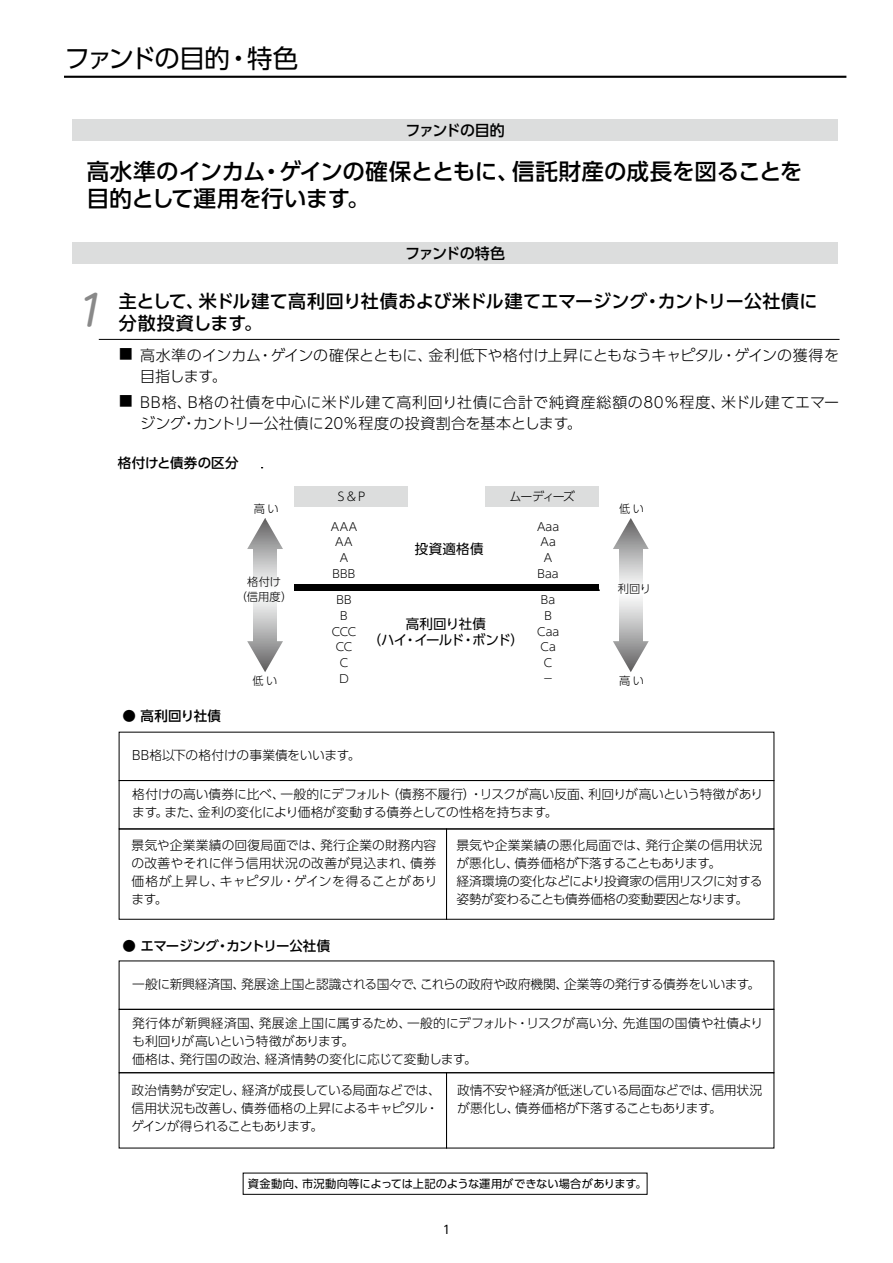
<style>
.page{position:relative;width:893px;height:1263px;background:#fff}
.page>*{position:absolute;margin:0;border:0;box-sizing:border-box;transform-origin:0 0}
.t1{font:italic 48px "UD Digi Kyo";color:#898989}
.t2{font:25.5px "UD Shin Go Pro";letter-spacing:-.05em;color:#000}
.t3{font:500 22.5px/27px "UD Shin Go Pro";letter-spacing:-.015em;color:#000}
.t4{font:500 18px/21.6px "UD Shin Go Pro";letter-spacing:-.01em;color:#000}
.t5{font:300 15px/21px "UD Shin Go Pro";letter-spacing:.005em;color:#000}
.t6{font:500 15px "UD Shin Go Pro";letter-spacing:-.06em;color:#000}
.t7{font:13.5px/16.2px "UD Shin Go Pro";letter-spacing:-.055em;color:#000;text-align:center}
.t8{font:500 13.5px "UD Shin Go Pro";letter-spacing:-.04em;color:#000}
.t9{font:500 13.5px "UD Shin Go Pro";letter-spacing:.01em;color:#000}
.t10{font:500 13.5px "UD Shin Go Pro";letter-spacing:-.015em;color:#000}
.t11{font:13.5px "UD Shin Go Pro";letter-spacing:-.005em;color:#000}
.t12{font:300 13.5px "UD Shin Go Pro";color:#000}
.t13{font:300 12.75px/18px "UD Shin Go Pro";letter-spacing:-.015em;color:#000}
.t14{font:300 12px "UD Shin Go Pro";letter-spacing:-.14em;color:#000}
.t15{font:11.7px "UD Shin Go Pro";color:#000}
.t16{font:300 11.25px/15.6px "UD Shin Go Pro";letter-spacing:.015em;color:#000;text-align:center}
.t17{font:11.25px "UD Shin Go Pro";letter-spacing:.005em;color:#000}
</style>
<div class="page">
<div style="left:73px;top:119px;width:765px;height:22px;background:#dcdddd"></div>
<div style="left:73px;top:243px;width:765px;height:21px;background:#dcdddd"></div>
<hr style="left:99px;top:339px;width:740px;height:1px;background:#000">
<svg style="left:247px;top:641px;width:36px;height:31px"></svg>
<svg style="left:254px;top:549px;width:22px;height:97px"></svg>
<svg style="left:613px;top:518px;width:36px;height:31px"></svg>
<svg style="left:613px;top:641px;width:36px;height:31px"></svg>
<svg style="left:619px;top:546px;width:23px;height:100px"></svg>
<svg style="left:247px;top:518px;width:36px;height:31px"></svg>
<div style="left:294px;top:585px;width:305px;height:6px;background:#000"></div>
<div style="left:119px;top:780px;width:655px;height:49px;border:1px solid #000"></div>
<div style="left:119px;top:1009px;width:655px;height:64px;border:1px solid #000"></div>
<div style="left:119px;top:1072px;width:328px;height:76px;border:1px solid #000"></div>
<div style="left:446px;top:1072px;width:328px;height:76px;border:1px solid #000"></div>
<div style="left:485px;top:486px;width:114px;height:21px;background:#dcdddd"></div>
<div style="left:295px;top:486px;width:113px;height:21px;background:#dcdddd"></div>
<div style="left:243px;top:1173px;width:404px;height:22px;border:1px solid #000"></div>
<hr style="left:64px;top:76px;width:782px;height:2px;background:#000">
<h2 class="t2" style="left:64px;top:38px;width:235px">ファンドの目的・特色</h2>
<p class="t6" style="left:406px;top:118px;width:101px">ファンドの目的</p>
<h3 class="t3" style="left:87px;top:157px;width:717px">高水準のインカム・ゲインの確保とともに、信託財産の成長を図ることを目的として運用を行います。</h3>
<p class="t6" style="left:405px;top:241px;width:101px">ファンドの特色</p>
<h1 class="t1" style="left:76px;top:289px;width:33px">1</h1>
<h3 class="t4" style="left:119px;top:290px;width:700px">主として、米ドル建て高利回り社債および米ドル建てエマージング・カントリー公社債に分散投資します。</h3>
<p class="t5" style="left:140px;top:344px;width:700px">高水準のインカム・ゲインの確保とともに、金利低下や格付け上昇にともなうキャピタル・ゲインの獲得を目指します。</p>
<p class="t12" style="left:119px;top:343px;width:15px">■</p>
<p class="t12" style="left:119px;top:390px;width:15px">■</p>
<p class="t5" style="left:140px;top:391px;width:701px">BB格、B格の社債を中心に米ドル建て高利回り社債に合計で純資産総額の80％程度、米ドル建てエマージング・カントリー公社債に20％程度の投資割合を基本とします。</p>
<p class="t9" style="left:118px;top:452px;width:122px">格付けと債券の区分</p>
<p class="t16" style="left:254px;top:501px;width:26px">高い</p>
<p class="t14" style="left:335px;top:487px;width:34px">Ｓ＆Ｐ</p>
<p class="t14" style="left:509px;top:487px;width:67px">ムーディーズ</p>
<p class="t16" style="left:619px;top:501px;width:26px">低い</p>
<p class="t10" style="left:123px;top:705px;width:100px">● 高利回り社債</p>
<p class="t16" style="left:331px;top:518px;width:28px">AAA<br>AA<br>A<br>BBB</p>
<p class="t16" style="left:332px;top:592px;width:26px">BB<br>B<br>CCC<br>CC<br>C<br>D</p>
<p class="t16" style="left:537px;top:518px;width:24px">Aaa<br>Aa<br>A<br>Baa</p>
<p class="t16" style="left:537px;top:592px;width:24px">Ba<br>B<br>Caa<br>Ca<br>C－</p>
<p class="t11" style="left:415px;top:538px;width:70px">投資適格債</p>
<p class="t16" style="left:236px;top:574px;width:58px;line-height:15px">格付け<br>（信用度）</p>
<p class="t16" style="left:618px;top:580px;width:35px">利回り</p>
<p class="t7" style="left:368px;top:615px;width:158px">高利回り社債<br>（ハイ・イールド・ボンド）</p>
<p class="t16" style="left:253px;top:672px;width:26px">低い</p>
<p class="t16" style="left:619px;top:672px;width:26px">高い</p>
<p class="t13" style="left:132px;top:746px;width:230px">BB格以下の格付けの事業債をいいます。</p>
<p class="t13" style="left:132px;top:785px;width:632px">格付けの高い債券に比べ、一般的にデフォルト（債務不履行）・リスクが高い反面、利回りが高いという特徴があります。また、金利の変化により価格が変動する債券としての性格を持ちます。</p>
<p class="t13" style="left:131px;top:836px;width:308px;text-align:justify">景気や企業業績の回復局面では、発行企業の財務内容の改善やそれに伴う信用状況の改善が見込まれ、債券価格が上昇し、キャピタル・ゲインを得ることがあります。</p>
<p class="t13" style="left:456px;top:836px;width:308px">景気や企業業績の悪化局面では、発行企業の信用状況が悪化し、債券価格が下落することもあります。<br>経済環境の変化などにより投資家の信用リスクに対する姿勢が変わることも債券価格の変動要因となります。</p>
<p class="t8" style="left:123px;top:935px;width:209px">● エマージング・カントリー公社債</p>
<p class="t13" style="left:132px;top:975px;width:630px">一般に新興経済国、発展途上国と認識される国々で、これらの政府や政府機関、企業等の発行する債券をいいます。</p>
<p class="t13" style="left:132px;top:1013px;width:632px">発行体が新興経済国、発展途上国に属するため、一般的にデフォルト・リスクが高い分、先進国の国債や社債よりも利回りが高いという特徴があります。<br>価格は、発行国の政治、経済情勢の変化に応じて変動します。</p>
<p class="t13" style="left:131px;top:1081px;width:311px">政治情勢が安定し、経済が成長している局面などでは、信用状況も改善し、債券価格の上昇によるキャピタル・ゲインが得られることもあります。</p>
<p class="t13" style="left:457px;top:1081px;width:306px">政情不安や経済が低迷している局面などでは、信用状況が悪化し、債券価格が下落することもあります。</p>
<p class="t17" style="left:248px;top:1174px;width:400px">資金動向、市況動向等によっては上記のような運用ができない場合があります。</p>
<p class="t15" style="left:443px;top:1220px;width:9px">1</p>
</div>
